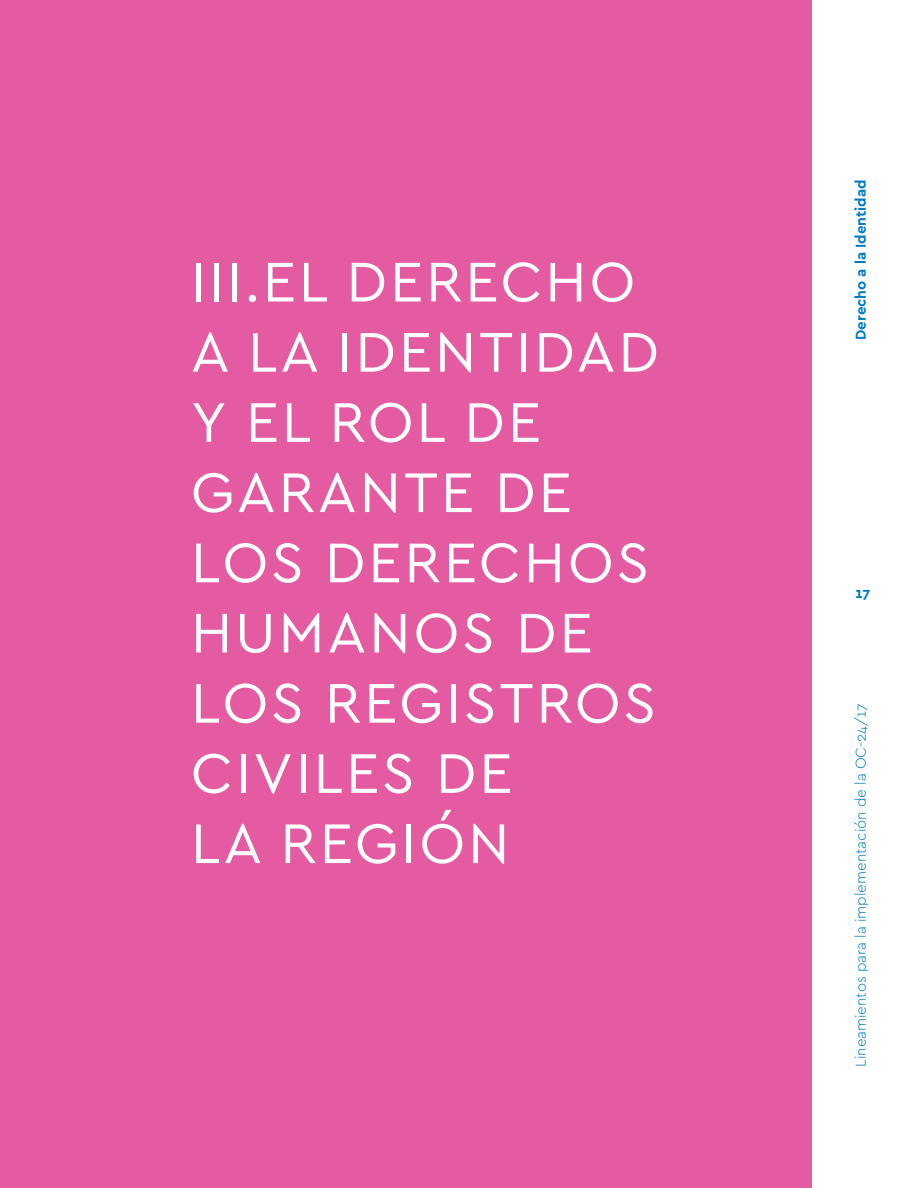
<style>
.page{position:relative;width:918px;height:1188px;background:#fff}
.page>*{position:absolute;margin:0;border:0;box-sizing:border-box;transform-origin:0 0}
.tituloi{font:58.5px/70.2px "Cera PRO";letter-spacing:.05em;color:#fff}
.t1{font:300 15px "Cera PRO";color:#007cc2}
.t2{font:700 15px "Cera PRO";color:#007cc2}
</style>
<div class="page">
<div style="left:0;top:0;width:812px;height:1188px;background:#e45ba2"></div>
<p class="tituloi" style="left:191px;top:244px;width:470px">III.EL DERECHO<br>A LA IDENTIDAD<br>Y EL ROL DE<br>GARANTE DE<br>LOS DERECHOS<br>HUMANOS DE<br>LOS REGISTROS<br>CIVILES DE</p>
<p class="tituloi" style="left:191px;top:806px;width:320px">LA REGIÓN</p>
<p class="t2" style="left:851px;top:340px;width:162px;rotate:-90deg">Derecho a la Identidad</p>
<p class="t2" style="left:855px;top:583px;width:17px">17</p>
<p class="t1" style="left:851px;top:1067px;width:365px;rotate:-90deg">Lineamientos para la implementación de la OC-24/17</p>
</div>
